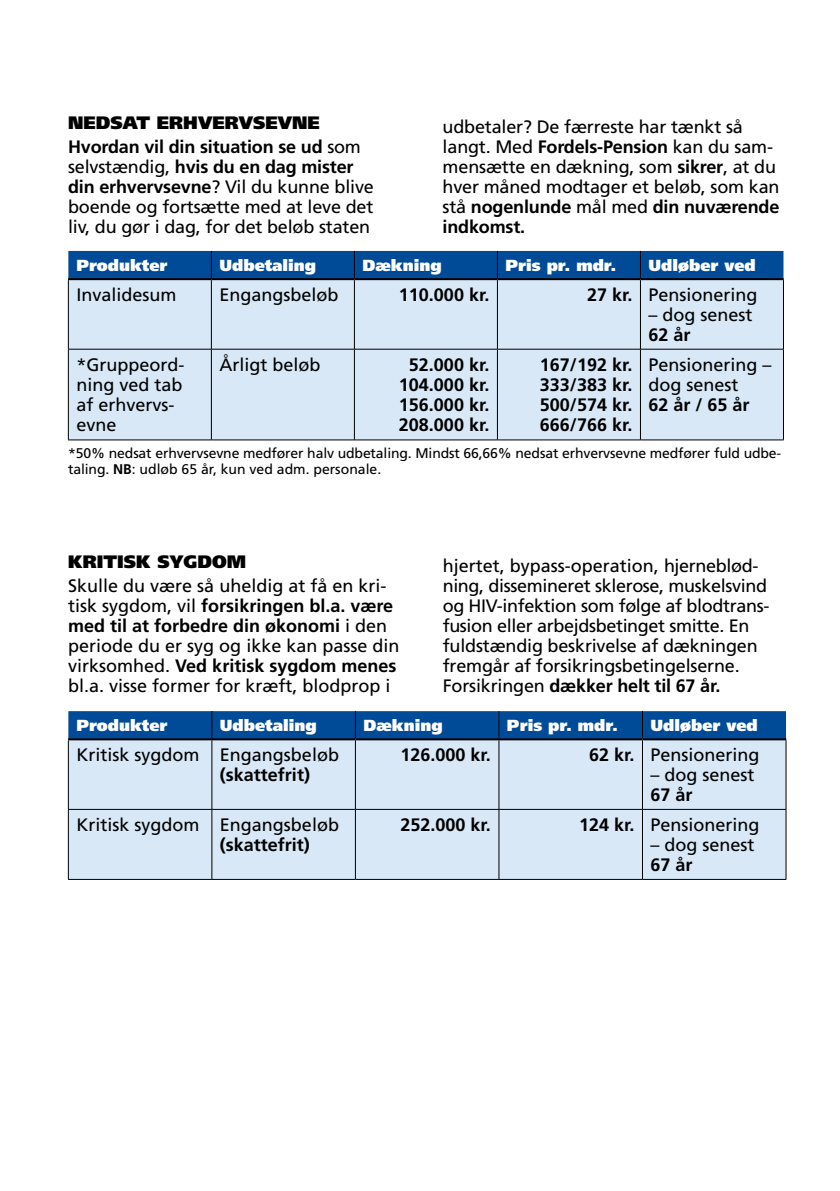
<style>
.page{position:relative;width:840px;height:1191px;background:#fff}
.page>*{position:absolute;margin:0;border:0;box-sizing:border-box;transform-origin:0 0}
.t1{font:18px/20px "Frutiger";letter-spacing:-.01em;color:#000}
.t2{font:700 18px/20px "Frutiger";color:#000}
.t3{font:900 18px "Frutiger";color:#000}
.t4{font:900 16px "Frutiger";color:#fff}
.t5{font:14px/16px "Frutiger";letter-spacing:-.01em;color:#000}
.s1{font-weight:900}
.s2{font-weight:400}
.s3{font-weight:700}
</style>
<div class="page">
<div style="left:69px;top:740px;width:716px;height:139px;background:#d8e8f7"></div>
<div style="left:68px;top:711px;width:717px;height:27px;background:#004b98"></div>
<hr style="left:68px;top:740px;width:1px;height:69px;background:#000">
<hr style="left:211px;top:740px;width:1px;height:69px;background:#000">
<hr style="left:355px;top:740px;width:1px;height:69px;background:#000">
<hr style="left:498px;top:740px;width:1px;height:69px;background:#000">
<hr style="left:641px;top:740px;width:1px;height:69px;background:#000">
<hr style="left:785px;top:740px;width:1px;height:69px;background:#000">
<hr style="left:68px;top:809px;width:144px;height:1px;background:#000">
<hr style="left:68px;top:809px;width:1px;height:70px;background:#000">
<hr style="left:212px;top:809px;width:143px;height:1px;background:#000">
<hr style="left:211px;top:809px;width:1px;height:70px;background:#000">
<hr style="left:355px;top:809px;width:143px;height:1px;background:#000">
<hr style="left:355px;top:809px;width:1px;height:70px;background:#000">
<hr style="left:498px;top:809px;width:144px;height:1px;background:#000">
<hr style="left:498px;top:809px;width:1px;height:70px;background:#000">
<hr style="left:642px;top:809px;width:143px;height:1px;background:#000">
<hr style="left:641px;top:809px;width:1px;height:70px;background:#000">
<hr style="left:785px;top:809px;width:1px;height:70px;background:#000">
<hr style="left:68px;top:879px;width:144px;height:1px;background:#000">
<hr style="left:212px;top:879px;width:143px;height:1px;background:#000">
<hr style="left:355px;top:879px;width:143px;height:1px;background:#000">
<hr style="left:498px;top:879px;width:144px;height:1px;background:#000">
<hr style="left:642px;top:879px;width:143px;height:1px;background:#000">
<hr style="left:68px;top:738px;width:144px;height:2px;background:#000">
<hr style="left:212px;top:738px;width:143px;height:2px;background:#000">
<hr style="left:355px;top:738px;width:143px;height:2px;background:#000">
<hr style="left:498px;top:738px;width:144px;height:2px;background:#000">
<hr style="left:642px;top:738px;width:143px;height:2px;background:#000">
<div style="left:69px;top:280px;width:713px;height:159px;background:#d8e8f7"></div>
<div style="left:68px;top:251px;width:715px;height:27px;background:#004b98"></div>
<hr style="left:68px;top:280px;width:1px;height:69px;background:#000">
<hr style="left:211px;top:280px;width:1px;height:69px;background:#000">
<hr style="left:354px;top:280px;width:1px;height:69px;background:#000">
<hr style="left:497px;top:280px;width:1px;height:69px;background:#000">
<hr style="left:639px;top:280px;width:1px;height:69px;background:#000">
<hr style="left:782px;top:280px;width:1px;height:69px;background:#000">
<hr style="left:68px;top:349px;width:143px;height:1px;background:#000">
<hr style="left:68px;top:349px;width:1px;height:91px;background:#000">
<hr style="left:211px;top:349px;width:143px;height:1px;background:#000">
<hr style="left:211px;top:349px;width:1px;height:91px;background:#000">
<hr style="left:354px;top:349px;width:143px;height:1px;background:#000">
<hr style="left:354px;top:349px;width:1px;height:91px;background:#000">
<hr style="left:497px;top:349px;width:143px;height:1px;background:#000">
<hr style="left:497px;top:349px;width:1px;height:91px;background:#000">
<hr style="left:640px;top:349px;width:143px;height:1px;background:#000">
<hr style="left:639px;top:349px;width:1px;height:91px;background:#000">
<hr style="left:782px;top:349px;width:1px;height:91px;background:#000">
<hr style="left:68px;top:439px;width:143px;height:1px;background:#000">
<hr style="left:211px;top:439px;width:143px;height:1px;background:#000">
<hr style="left:354px;top:439px;width:143px;height:1px;background:#000">
<hr style="left:497px;top:439px;width:143px;height:1px;background:#000">
<hr style="left:640px;top:439px;width:143px;height:1px;background:#000">
<hr style="left:68px;top:278px;width:143px;height:2px;background:#000">
<hr style="left:211px;top:278px;width:143px;height:2px;background:#000">
<hr style="left:354px;top:278px;width:143px;height:2px;background:#000">
<hr style="left:497px;top:278px;width:143px;height:2px;background:#000">
<hr style="left:640px;top:278px;width:143px;height:2px;background:#000">
<p class="t2" style="left:68px;top:110px;width:294px;line-height:24px"><span class="s1">Nedsat erhvervsevne<br></span>Hvordan vil din situation se ud <span class="s2">som</span></p>
<p class="t1" style="left:68px;top:156px;width:307px">selvstændig, <span class="s3">hvis du en dag mister din erhvervsevne</span>? Vil du kunne blive boende og fortsætte med at leve det liv, du gør i dag, for det beløb staten</p>
<p class="t1" style="left:442px;top:117px;width:338px">udbetaler? De færreste har tænkt så langt. Med <span class="s3">Fordels-Pension</span> kan du sam&shy;mensætte en dækning, som <span class="s3">sikrer</span>, at du hver måned modtager et beløb, som kan stå <span class="s3">nogenlunde</span> mål med <span class="s3">din nuværende indkomst.</span></p>
<p class="t4" style="left:76px;top:256px;width:92px">Produkter</p>
<p class="t4" style="left:219px;top:256px;width:98px">Udbetaling</p>
<p class="t4" style="left:362px;top:256px;width:81px">Dækning</p>
<p class="t4" style="left:505px;top:256px;width:112px">Pris pr. mdr.</p>
<p class="t4" style="left:648px;top:256px;width:109px">Udløber ved</p>
<p class="t1" style="left:76px;top:285px;width:102px">I nvalidesum</p>
<p class="t1" style="left:219px;top:285px;width:121px">Engangsbeløb</p>
<p class="t2" style="left:398px;top:285px;width:92px">110.000 kr.</p>
<p class="t1" style="left:586px;top:285px;width:172px"><span class="s3">27 kr.</span> Pensionering</p>
<p class="t1" style="left:648px;top:305px;width:106px">– dog senest</p>
<p class="t2" style="left:648px;top:325px;width:44px">62 år</p>
<p class="t1" style="left:76px;top:355px;width:109px">*Gruppeord&shy;ning ved tab af erhvervs&shy;evne</p>
<p class="t1" style="left:219px;top:355px;width:103px">Årligt beløb</p>
<p class="t2" style="left:398px;top:355px;width:92px;text-align:center">52.000 kr.<br>104.000 kr.<br>156.000 kr.<br>208.000 kr.</p>
<p class="t2" style="left:539px;top:355px;width:94px;text-align:justify">167/192 kr.<br>333/383 kr.<br>500/574 kr.<br>666/766 kr.</p>
<p class="t1" style="left:648px;top:355px;width:125px">Pensionering – dog senest</p>
<p class="t2" style="left:648px;top:395px;width:103px">62 år / 65 år</p>
<p class="t5" style="left:68px;top:445px;width:714px">*50% nedsat erhvervsevne medfører halv udbetaling. Mindst 66,66% nedsat erhvervsevne medfører fuld udbe&shy;taling. <span class="s3">NB</span>: udløb 65 år, kun ved adm. personale.</p>
<p class="t3" style="left:68px;top:551px;width:178px">Kritisk sygdom</p>
<p class="t1" style="left:68px;top:576px;width:333px">Skulle du være så uheldig at få en kri&shy;tisk sygdom, vil <span class="s3">forsikringen bl.a. være med til at forbedre din økonomi</span> i den periode du er syg og ikke kan passe din virksomhed. <span class="s3">Ved kritisk sygdom menes </span>bl.a. visse former for kræft, blodprop i</p>
<p class="t1" style="left:442px;top:555px;width:328px">hjertet, bypass-operation, hjerneblød&shy;ning, dissemineret sklerose, muskelsvind og HIV-infektion som følge af blodtrans&shy;fusion eller arbejdsbetinget smitte. E n fuldstændig beskrivelse af dækningen fremgår af forsikringsbetingelserne.<br>Forsikringen <span class="s3">dækker helt til 67 år.</span></p>
<p class="t4" style="left:76px;top:716px;width:92px">Produkter</p>
<p class="t4" style="left:220px;top:716px;width:98px">Udbetaling</p>
<p class="t4" style="left:363px;top:716px;width:81px">Dækning</p>
<p class="t4" style="left:506px;top:716px;width:112px">Pris pr. mdr.</p>
<p class="t4" style="left:650px;top:716px;width:109px">Udløber ved</p>
<p class="t1" style="left:76px;top:745px;width:264px">Kritisk sygdom Engangsbeløb</p>
<p class="t2" style="left:220px;top:765px;width:92px">(skattefrit)</p>
<p class="t2" style="left:400px;top:745px;width:92px">126.000 kr.</p>
<p class="t1" style="left:588px;top:745px;width:172px"><span class="s3">62 kr.</span> Pensionering</p>
<p class="t1" style="left:650px;top:765px;width:106px">– dog senest</p>
<p class="t2" style="left:650px;top:785px;width:44px">67 år</p>
<p class="t1" style="left:76px;top:815px;width:264px">Kritisk sygdom Engangsbeløb</p>
<p class="t2" style="left:220px;top:835px;width:92px">(skattefrit)</p>
<p class="t2" style="left:400px;top:815px;width:92px">252.000 kr.</p>
<p class="t1" style="left:578px;top:815px;width:182px"><span class="s3">124 kr.</span> Pensionering</p>
<p class="t1" style="left:650px;top:835px;width:106px">– dog senest</p>
<p class="t2" style="left:650px;top:855px;width:44px">67 år</p>
</div>
